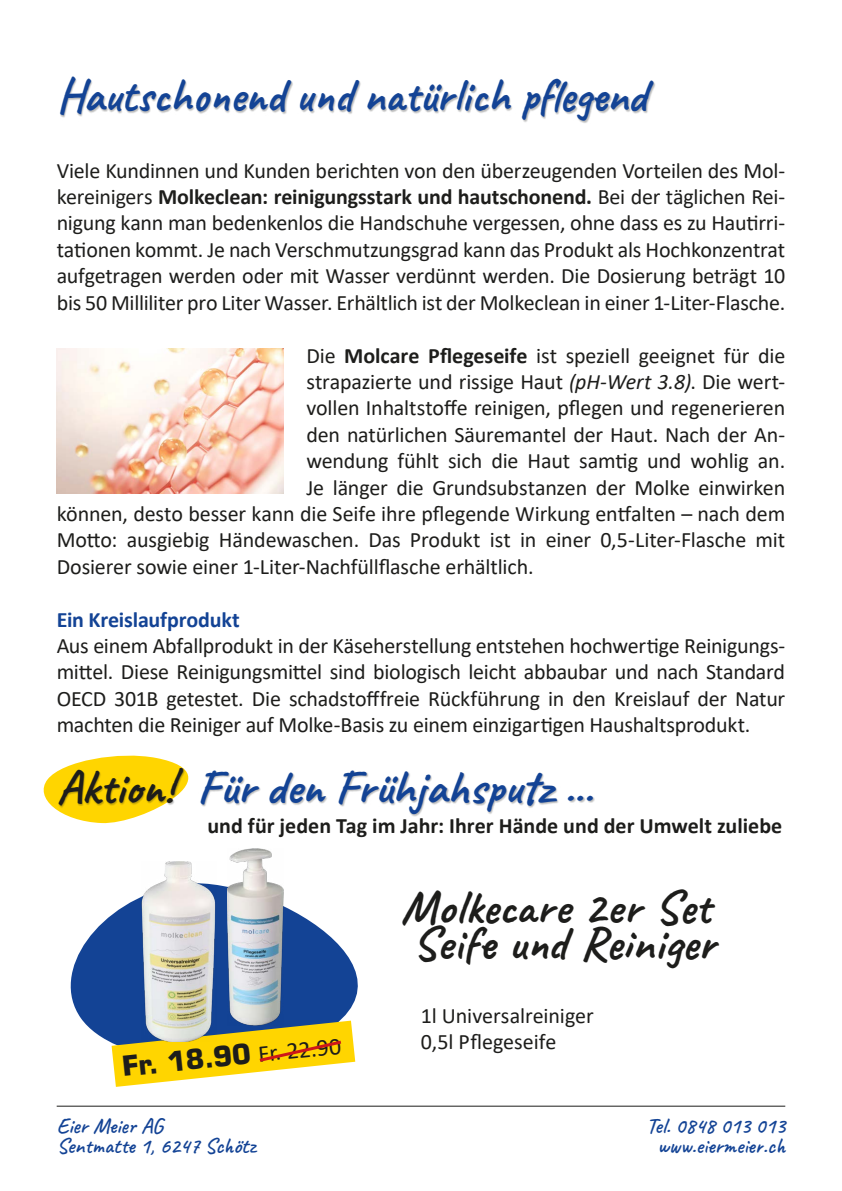
<style>
.page{position:relative;width:842px;height:1191px;background:#fff}
.page>*{position:absolute;margin:0;border:0;box-sizing:border-box;transform-origin:0 0}
.t1{font:700 48px "Caveat";color:#134395;scale:.96 1}
.t2{font:700 48px/36px "Caveat";letter-spacing:.005em;color:#1d1d1b}
.t3{font:700 48px "Caveat";color:#134395}
.t4{font:700 28px "Eurostile LT";color:#1d1d1b}
.t5{font:22px/26.4px "Calibri";letter-spacing:-.01em;color:#1d1d1b;text-align:justify}
.t6{font:600 22px/20px "Caveat";color:#134395}
.t7{font:700 22px "Calibri";color:#1d1d1b}
.t8{font:700 22px "Calibri";letter-spacing:-.005em;color:#134395}
.s1{font-weight:700}
.s2{font-style:italic}
.s3{color:#1d1d1b}
.s4{font-family:"Calibri";font-weight:400;font-size:24px}
</style>
<div class="page">
<img style="left:57px;top:348px;width:227px;height:146px">
<svg style="left:43px;top:755px;width:140px;height:69px"></svg>
<hr style="left:57px;top:1105px;width:728px;height:1px;background:#1d1d1b">
<div style="left:60px;top:77px;width:595px;height:46px;background:#1d1d1b;opacity:.3"></div>
<div style="left:59px;top:768px;width:536px;height:48px;background:#1d1d1b;opacity:.3"></div>
<svg style="left:70px;top:884px;width:288px;height:178px;fill:#134395"></svg>
<svg style="left:112px;top:1020px;width:243px;height:66px"></svg>
<img style="left:141px;top:861px;width:75px;height:180px">
<img style="left:227px;top:849px;width:57px;height:176px">
<h1 class="t1" style="left:57px;top:65px;width:616px">Hautschonend und natürlich pflegend</h1>
<p class="t5" style="left:57px;top:157px;width:730px">Viele Kundinnen und Kunden berichten von den überzeugenden Vorteilen des Mol&shy;kereinigers <span class="s1">Molkeclean: reinigungsstark und hautschonend.</span> Bei der täglichen Rei&shy;nigung kann man bedenkenlos die Handschuhe vergessen, ohne dass es zu Hautirri&shy;tationen kommt. Je nach Verschmutzungsgrad kann das Produkt als Hochkonzentrat aufgetragen werden oder mit Wasser verdünnt werden. Die Dosierung beträgt 10 bis 50 Milliliter pro Liter Wasser. Erhältlich ist der Molkeclean in einer 1-Liter-Flasche.</p>
<p class="t5" style="left:306px;top:341px;width:480px">Die <span class="s1">Molcare Pflegeseife</span> ist speziell geeignet für die</p>
<p class="t5" style="left:306px;top:368px;width:480px">strapazierte und rissige Haut <span class="s2">(pH-Wert 3.8)</span>. Die wert-</p>
<p class="t5" style="left:306px;top:394px;width:480px">vollen Inhaltstoffe reinigen, pflegen und regenerieren</p>
<p class="t5" style="left:306px;top:421px;width:480px">den natürlichen Säuremantel der Haut. Nach der An-</p>
<p class="t5" style="left:306px;top:447px;width:480px">wendung fühlt sich die Haut samtig und wohlig an.</p>
<p class="t5" style="left:306px;top:473px;width:480px">Je länger die Grundsubstanzen der Molke einwirken</p>
<p class="t5" style="left:57px;top:500px;width:730px">können, desto besser kann die Seife ihre pflegende Wirkung entfalten – nach dem</p>
<p class="t5" style="left:57px;top:526px;width:730px">Motto: ausgiebig Händewaschen. Das Produkt ist in einer 0,5-Liter-Flasche mit</p>
<p class="t5" style="left:57px;top:553px;width:479px">Dosierer sowie einer 1-Liter-Nachfüllflasche erhältlich.</p>
<p class="t8" style="left:57px;top:604px;width:185px">Ein Kreislaufprodukt</p>
<p class="t5" style="left:57px;top:632px;width:730px">Aus einem Abfallprodukt in der Käseherstellung entstehen hochwertige Reinigungs&shy;mittel. Diese Reinigungsmittel sind biologisch leicht abbaubar und nach Standard OECD 301B getestet. Die schadstofffreie Rückführung in den Kreislauf der Natur machten die Reiniger auf Molke-Basis zu einem einzigartigen Haushaltsprodukt.</p>
<h1 class="t3" style="left:57px;top:757px;width:537px"><span class="s3">Aktion!</span> Für den Frühjahsputz ...</h1>
<p class="t7" style="left:207px;top:809px;width:576px">und für jeden Tag im Jahr: Ihrer Hände und der Umwelt zuliebe</p>
<p class="t4" style="left:120px;top:1049px;width:221px;rotate:-6deg">Fr. 18.90 <span class="s4">Fr. 22.90</span></p>
<h1 class="t2" style="left:401px;top:888px;width:315px">Molkecare 2er Set<br>Seife und Reiniger</h1>
<p class="t5" style="left:421px;top:1001px;width:174px">1l Universalreiniger<br>0,5l Pflegeseife</p>
<p class="t6" style="left:57px;top:1115px;width:200px">Eier Meier AG<br>Sentmatte 1, 6247 Schötz</p>
<p class="t6" style="left:646px;top:1115px;width:140px;text-align:center">Tel. 0848 013 013 www.eiermeier.ch</p>
</div>
